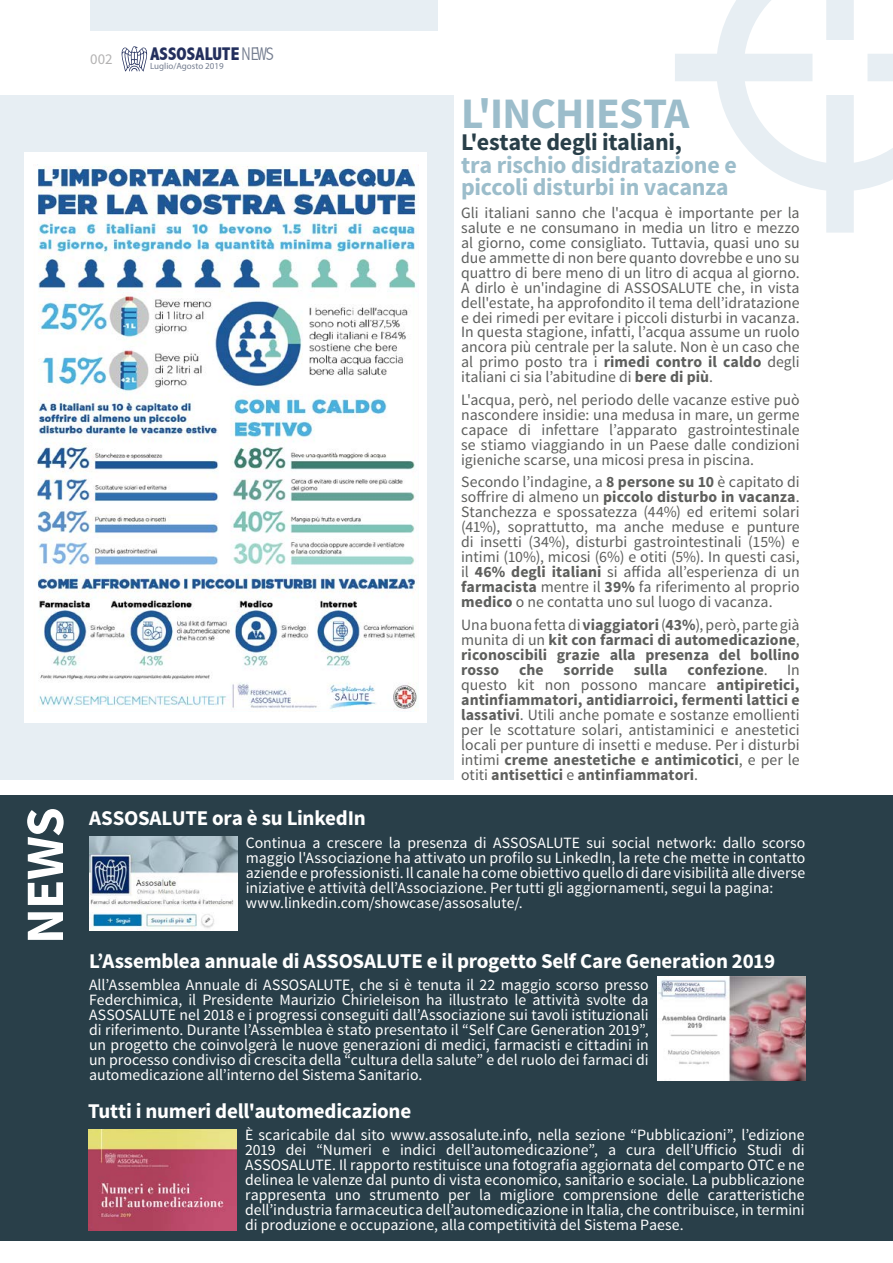
<style>
.page{position:relative;width:893px;height:1263px;background:#fff}
.page>*{position:absolute;margin:0;border:0;box-sizing:border-box;transform-origin:0 0}
.t1{font:700 54px "Source Sans Pro";color:#fff}
.t2{font:700 43.5px "Source Sans Pro";letter-spacing:-.015em;color:#9cbdcb}
.t3{font:700 24px/22.5px "Source Sans Pro";letter-spacing:-.015em;color:#9cbdcb}
.t4{font:700 24px "Source Sans Pro";letter-spacing:-.015em;color:#293f49}
.t5{font:700 21px "Source Sans Pro";letter-spacing:-.01em;color:#fff}
.t6{font:800 condensed 18.45px "Abadi";color:#232f5d}
.t7{font:15.75px/15px "Source Sans Pro";color:#5e5f5d;text-align:justify}
.t8{font:15.75px/15px "Source Sans Pro";color:#fff;text-align:justify}
.t9{font:700 15.75px/15px "Source Sans Pro";letter-spacing:.005em;color:#5e5f5d;text-align:justify}
.t10{font:15px "Source Sans Pro";color:#b3b2b2}
.t11{font:9px "Myriad Pro";color:#747d8f}
.s1{font-weight:300;color:#747d8f}
.s2{font-weight:700}
.s3{font-weight:400}
</style>
<div class="page">
<div style="left:90px;top:0;width:347px;height:30px;background:#e7eef3"></div>
<div style="left:0;top:795px;width:893px;height:446px;background:#293f49"></div>
<div style="left:0;top:96px;width:454px;height:684px;background:#e7eef3"></div>
<svg style="left:675px;top:0;width:218px;height:233px"></svg>
<div style="left:24px;top:153px;width:403px;height:570px;background:#fff"></div>
<img style="left:37px;top:164px;width:380px;height:548px">
<img style="left:89px;top:836px;width:148px;height:94px">
<img style="left:657px;top:976px;width:148px;height:104px">
<img style="left:88px;top:1129px;width:149px;height:101px">
<svg style="left:121px;top:46px;width:27px;height:26px"></svg>
<h1 class="t1" style="left:10px;top:944px;width:138px;rotate:-90deg">NEWS</h1>
<p class="t10" style="left:90px;top:49px;width:24px">002</p>
<p class="t6" style="left:150px;top:43px;width:125px">ASSOSALUTE <span class="s1">NEWS</span></p>
<p class="t11" style="left:150px;top:60px;width:75px">Luglio/Agosto 2019</p>
<h2 class="t2" style="left:461px;top:85px;width:230px">L'INCHIESTA</h2>
<h3 class="t4" style="left:461px;top:127px;width:222px">L'estate degli italiani,</h3>
<h3 class="t3" style="left:461px;top:154px;width:277px">tra rischio disidratazione e piccoli disturbi in vacanza</h3>
<p class="t7" style="left:461px;top:205px;width:340px">Gli italiani sanno che l'acqua è importante per la salute e ne consumano in media un litro e mezzo al giorno, come consigliato. Tuttavia, quasi uno su due ammette di non bere quanto dovrebbe e uno su quattro di bere meno di un litro di acqua al giorno.<br>A dirlo è un'indagine di ASSOSALUTE che, in vista dell'estate, ha approfondito il tema dell’idratazione e dei rimedi per evitare i piccoli disturbi in vacanza.<br>In questa stagione, infatti, l’acqua assume un ruolo ancora più centrale per la salute. Non è un caso che al primo posto tra i <span class="s2">rimedi contro il caldo</span> degli italiani ci sia l’abitudine di <span class="s2">bere di più</span>.</p>
<p class="t7" style="left:461px;top:392px;width:340px">L'acqua, però, nel periodo delle vacanze estive può nascondere insidie: una medusa in mare, un germe capace di infettare l’apparato gastrointestinale se stiamo viaggiando in un Paese dalle condizioni igieniche scarse, una micosi presa in piscina.</p>
<p class="t7" style="left:461px;top:475px;width:340px">Secondo l’indagine, a <span class="s2">8 persone su 10</span> è capitato di soffrire di almeno un <span class="s2">piccolo disturbo in vacanza</span>.<br>Stanchezza e spossatezza (44%) ed eritemi solari (41%), soprattutto, ma anche meduse e punture di insetti (34%), disturbi gastrointestinali (15%) e intimi (10%), micosi (6%) e otiti (5%). In questi casi, il <span class="s2">46% degli italiani</span> si affida all’esperienza di un <span class="s2">farmacista</span> mentre il <span class="s2">39%</span> fa riferimento al proprio <span class="s2">medico</span> o ne contatta uno sul luogo di vacanza.</p>
<p class="t9" style="left:461px;top:618px;width:340px"><span class="s3">Una buona fetta di</span> viaggiatori <span class="s3">(</span>43%<span class="s3">), però, parte già munita di un</span> kit con farmaci di automedicazione<span class="s3">, </span>riconoscibili grazie alla presenza del bollino rosso</p>
<p class="t7" style="left:461px;top:662px;width:340px;text-indent:226px"><span class="s2">confezione</span>. In questo kit non possono mancare <span class="s2">antipiretici, antinfiammatori, antidiarroici, fermenti lattici e lassativi</span>. Utili anche pomate e sostanze emollienti per le scottature solari, antistaminici e anestetici locali per punture di insetti e meduse. Per i disturbi intimi <span class="s2">creme anestetiche e antimicotici</span>, e per le otiti <span class="s2">antisettici</span> e <span class="s2">antinfiammatori</span>.</p>
<p class="t9" style="left:519px;top:663px;width:26px">che</p>
<p class="t9" style="left:564px;top:663px;width:52px">sorride</p>
<p class="t9" style="left:634px;top:663px;width:35px">sulla</p>
<h3 class="t5" style="left:89px;top:805px;width:278px">ASSOSALUTE ora è su LinkedIn</h3>
<p class="t8" style="left:246px;top:835px;width:561px;text-align:left">Continua a crescere la presenza di ASSOSALUTE sui social network: dallo scorso maggio l'Associazione ha attivato un profilo su LinkedIn, la rete che mette in contatto aziende e professionisti. Il canale ha come obiettivo quello di dare visibilità alle diverse iniziative e attività dell’Associazione. Per tutti gli aggiornamenti, segui la pagina: www.linkedin.com/showcase/assosalute/.</p>
<h3 class="t5" style="left:89px;top:947px;width:687px">L’Assemblea annuale di ASSOSALUTE e il progetto Self Care Generation 2019</h3>
<p class="t8" style="left:89px;top:978px;width:561px">All’Assemblea Annuale di ASSOSALUTE, che si è tenuta il 22 maggio scorso presso Federchimica, il Presidente Maurizio Chirieleison ha illustrato le attività svolte da ASSOSALUTE nel 2018 e i progressi conseguiti dall’Associazione sui tavoli istituzionali di riferimento. Durante l’Assemblea è stato presentato il “Self Care Generation 2019”, un progetto che coinvolgerà le nuove generazioni di medici, farmacisti e cittadini in un processo condiviso di crescita della “cultura della salute” e del ruolo dei farmaci di automedicazione all’interno del Sistema Sanitario.</p>
<h3 class="t5" style="left:88px;top:1097px;width:324px">Tutti i numeri dell'automedicazione</h3>
<p class="t8" style="left:245px;top:1128px;width:561px">È scaricabile dal sito www.assosalute.info, nella sezione “Pubblicazioni”, l’edizione 2019 dei “Numeri e indici dell’automedicazione”, a cura dell’Ufficio Studi di ASSOSALUTE. Il rapporto restituisce una fotografia aggiornata del comparto OTC e ne delinea le valenze dal punto di vista economico, sanitario e sociale. La pubblicazione rappresenta uno strumento per la migliore comprensione delle caratteristiche dell’industria farmaceutica dell’automedicazione in Italia, che contribuisce, in termini di produzione e occupazione, alla competitività del Sistema Paese.</p>
</div>
